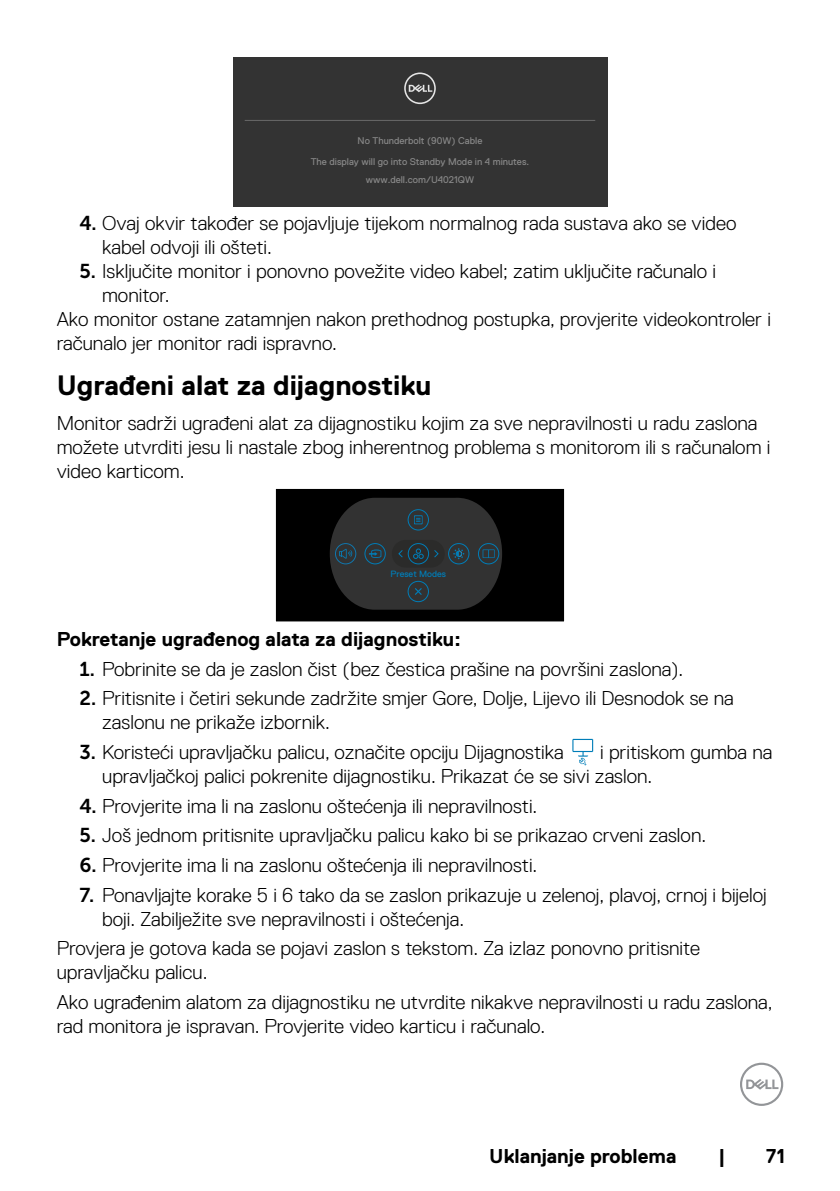
<style>
.page{position:relative;width:840px;height:1191px;background:#fff}
.page>*{position:absolute;margin:0;border:0;box-sizing:border-box;transform-origin:0 0}
.t1{font:700 28px "Dell Replica";color:#000}
.t2{font:300 20px/24px "Dell Replica";color:#000}
.t3{font:700 20px "Dell Replica";color:#000}
.t4{font:9.8px/20.2px "Dell Replica";color:#888;text-align:center}
.t5{font:9px "Dell Replica";color:#007db8}
.s1{font-family:"Museo Sans For Dell 700";font-weight:400}
</style>
<div class="page">
<svg style="left:740px;top:1062px;width:42px;height:44px"></svg>
<div style="left:233px;top:57px;width:373px;height:149px;background:#333"></div>
<hr style="left:244px;top:120px;width:351px;height:1px;background:#666">
<svg style="left:404px;top:72px;width:31px;height:32px"></svg>
<div style="left:275px;top:488px;width:289px;height:134px;background:#000"></div>
<div style="left:275px;top:488px;width:289px;height:134px;border:1px solid #fff"></div>
<svg style="left:329px;top:498px;width:173px;height:111px;background:#2a2e30"></svg>
<img style="left:572px;top:738px;width:22px;height:28px">
<p class="t4" style="left:310px;top:131px;width:220px">No Thunderbolt (90W) Cable<br>The display will go into Standby Mode in 4 minutes.</p>
<p class="t4" style="left:365px;top:170px;width:110px">www.dell.com/U4021QW</p>
<p class="t2" style="left:102px;top:211px;width:635px;text-indent:-23px"><span class="s1">4.</span> Ovaj okvir također se pojavljuje tijekom normalnog rada sustava ako se video kabel odvoji ili ošteti.</p>
<p class="t2" style="left:79px;top:259px;width:637px"><span class="s1">5.</span> Isključite monitor i ponovno povežite video kabel; zatim uključite računalo i</p>
<p class="t2" style="left:102px;top:283px;width:69px">monitor.</p>
<p class="t2" style="left:57px;top:307px;width:715px">Ako monitor ostane zatamnjen nakon prethodnog postupka, provjerite videokontroler i</p>
<p class="t2" style="left:57px;top:331px;width:281px">računalo jer monitor radi ispravno.</p>
<h1 class="t1" style="left:57px;top:369px;width:376px">Ugrađeni alat za dijagnostiku</h1>
<p class="t2" style="left:57px;top:411px;width:714px">Monitor sadrži ugrađeni alat za dijagnostiku kojim za sve nepravilnosti u radu zaslona možete utvrditi jesu li nastale zbog inherentnog problema s monitorom ili s računalom i video karticom.</p>
<p class="t5" style="left:390px;top:569px;width:57px">Preset Modes</p>
<p class="t3" style="left:57px;top:628px;width:405px">Pokretanje ugrađenog alata za dijagnostiku:</p>
<p class="t2" style="left:79px;top:657px;width:605px"><span class="s1">1.</span> Pobrinite se da je zaslon čist (bez čestica prašine na površini zaslona).</p>
<p class="t2" style="left:102px;top:686px;width:632px;text-indent:-23px"><span class="s1">2.</span> Pritisnite i četiri sekunde zadržite smjer Gore, Dolje, Lijevo ili Desnodok se na zaslonu ne prikaže izbornik.</p>
<p class="t2" style="left:79px;top:740px;width:485px"><span class="s1">3.</span> Koristeći upravljačku palicu, označite opciju Dijagnostika</p>
<p class="t2" style="left:102px;top:740px;width:671px;text-indent:498px">i pritiskom gumba na upravljačkoj palici pokrenite dijagnostiku. Prikazat će se sivi zaslon.</p>
<p class="t2" style="left:79px;top:794px;width:459px"><span class="s1">4.</span> Provjerite ima li na zaslonu oštećenja ili nepravilnosti.</p>
<p class="t2" style="left:79px;top:823px;width:628px"><span class="s1">5.</span> Još jednom pritisnite upravljačku palicu kako bi se prikazao crveni zaslon.</p>
<p class="t2" style="left:79px;top:853px;width:459px"><span class="s1">6.</span> Provjerite ima li na zaslonu oštećenja ili nepravilnosti.</p>
<p class="t2" style="left:102px;top:883px;width:665px;text-indent:-23px"><span class="s1">7.</span> Ponavljajte korake 5 i 6 tako da se zaslon prikazuje u zelenoj, plavoj, crnoj i bijeloj boji. Zabilježite sve nepravilnosti i oštećenja.</p>
<p class="t2" style="left:57px;top:936px;width:644px">Provjera je gotova kada se pojavi zaslon s tekstom. Za izlaz ponovno pritisnite upravljačku palicu.</p>
<p class="t2" style="left:57px;top:990px;width:717px">Ako ugrađenim alatom za dijagnostiku ne utvrdite nikakve nepravilnosti u radu zaslona, rad monitora je ispravan. Provjerite video karticu i računalo.</p>
<p class="t3" style="left:489px;top:1144px;width:188px">Uklanjanje problema</p>
<p class="t3" style="left:717px;top:1144px;width:9px">|</p>
<p class="t3" style="left:765px;top:1144px;width:21px">71</p>
</div>
